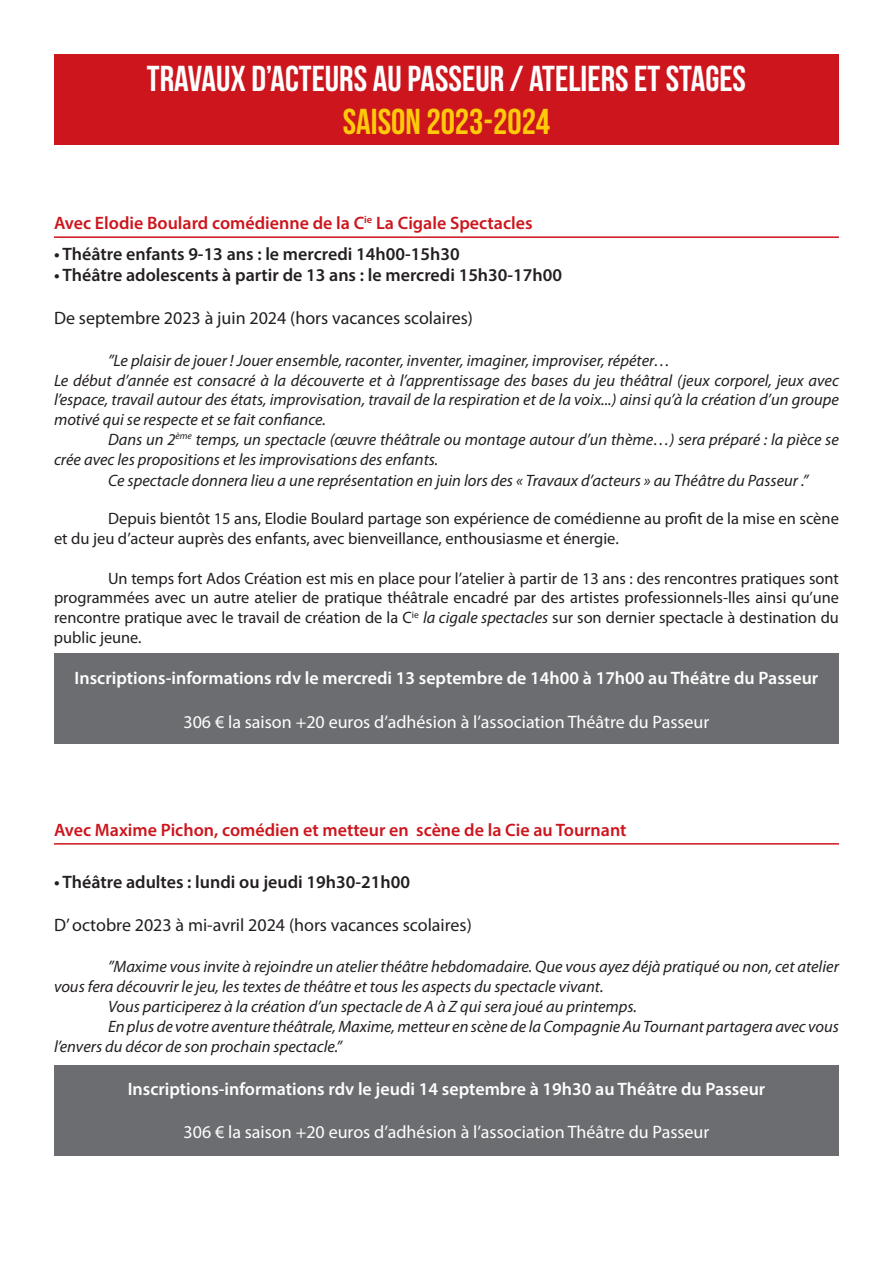
<style>
.page{position:relative;width:893px;height:1263px;background:#fff}
.page>*{position:absolute;margin:0;border:0;box-sizing:border-box;transform-origin:0 0}
.t1{font:36px "Bebas Neue";color:#fff}
.t2{font:36px "Bebas Neue";color:#feca0a}
.t3{font:600 18px "Myriad Pro";color:#fff}
.t4{font:600 18px "Myriad Pro";color:#231f20}
.t5{font:18px "Myriad Pro";color:#fff}
.t6{font:600 18px "Myriad Pro";color:#cd151d}
.t7{font:18px "Myriad Pro";color:#231f20}
.t8{font:italic 16.5px/19.8px "Myriad Pro";color:#231f20}
.t9{font:16.5px/19.8px "Myriad Pro";color:#231f20}
.s1{font-style:italic}
</style>
<div class="page">
<div style="left:54px;top:654px;width:785px;height:90px;background:#6c6d70"></div>
<div style="left:54px;top:1065px;width:785px;height:91px;background:#6c6d70"></div>
<div style="left:54px;top:54px;width:785px;height:91px;background:#cd151d"></div>
<hr style="left:54px;top:236px;width:785px;height:2px;background:#cd151d">
<hr style="left:54px;top:843px;width:785px;height:2px;background:#cd151d">
<h1 class="t1" style="left:147px;top:59px;width:601px">TRAVAUX D’ACTEURS AU PASSEUR / ATELIERS ET STAGES</h1>
<h1 class="t2" style="left:343px;top:102px;width:209px">SAISON 2023-2024</h1>
<p class="t6" style="left:54px;top:211px;width:480px">Avec Elodie Boulard comédienne de la C<sup>ie</sup> La Cigale Spectacles</p>
<p class="t4" style="left:54px;top:242px;width:407px">• Théâtre enfants 9-13 ans : le mercredi 14h00-15h30</p>
<p class="t4" style="left:54px;top:264px;width:510px">• Théâtre adolescents à partir de 13 ans : le mercredi 15h30-17h00</p>
<p class="t7" style="left:54px;top:308px;width:421px">De septembre 2023 à juin 2024 (hors vacances scolaires)</p>
<p class="t8" style="left:54px;top:351px;width:786px;text-indent:54px">”Le plaisir de jouer ! Jouer ensemble, raconter, inventer, imaginer, improviser, répéter…<br>Le début d’année est consacré à la découverte et à l’apprentissage des bases du jeu théâtral (jeux corporel, jeux avec l’espace, travail autour des états, improvisation, travail de la respiration et de la voix...) ainsi qu’à la création d’un groupe motivé qui se respecte et se fait confiance.</p>
<p class="t8" style="left:54px;top:430px;width:786px;text-indent:54px">Dans un 2<sup>ème</sup> temps, un spectacle (œuvre théâtrale ou montage autour d’un thème…) sera préparé : la pièce se crée avec les propositions et les improvisations des enfants.</p>
<p class="t8" style="left:108px;top:471px;width:702px">Ce spectacle donnera lieu a une représentation en juin lors des « Travaux d’acteurs » au Théâtre du Passeur .”</p>
<p class="t9" style="left:54px;top:509px;width:786px;text-indent:54px">Depuis bientôt 15 ans, Elodie Boulard partage son expérience de comédienne au profit de la mise en scène et du jeu d’acteur auprès des enfants, avec bienveillance, enthousiasme et énergie.</p>
<p class="t9" style="left:54px;top:568px;width:786px;text-align:justify;text-indent:54px">Un temps fort Ados Création est mis en place pour l’atelier à partir de 13 ans : des rencontres pratiques sont programmées avec un autre atelier de pratique théâtrale encadré par des artistes professionnels-lles ainsi qu’une rencontre pratique avec le travail de création de la C<sup>ie</sup> <span class="s1">la cigale spectacles</span> sur son dernier spectacle à destination du public jeune.</p>
<p class="t3" style="left:75px;top:667px;width:745px">Inscriptions-informations rdv le mercredi 13 septembre de 14h00 à 17h00 au Théâtre du Passeur</p>
<p class="t5" style="left:184px;top:712px;width:527px">306 € la saison +20 euros d’adhésion à l’association Théâtre du Passeur</p>
<p class="t6" style="left:54px;top:818px;width:574px">Avec Maxime Pichon, comédien et metteur en scène de la Cie au Tournant</p>
<p class="t4" style="left:54px;top:870px;width:357px">• Théâtre adultes : lundi ou jeudi 19h30-21h00</p>
<p class="t7" style="left:54px;top:915px;width:419px">D’ octobre 2023 à mi-avril 2024 (hors vacances scolaires)</p>
<p class="t8" style="left:108px;top:957px;width:732px">”Maxime vous invite à rejoindre un atelier théâtre hebdomadaire. Que vous ayez déjà pratiqué ou non, cet atelier</p>
<p class="t8" style="left:54px;top:977px;width:551px">vous fera découvrir le jeu, les textes de théâtre et tous les aspects du spectacle vivant.</p>
<p class="t8" style="left:108px;top:997px;width:530px">Vous participerez à la création d’un spectacle de A à Z qui sera joué au printemps.</p>
<p class="t8" style="left:108px;top:1017px;width:732px">En plus de votre aventure théâtrale, Maxime, metteur en scène de la Compagnie Au Tournant partagera avec vous</p>
<p class="t8" style="left:54px;top:1036px;width:290px">l’envers du décor de son prochain spectacle.”</p>
<p class="t3" style="left:128px;top:1077px;width:639px">Inscriptions-informations rdv le jeudi 14 septembre à 19h30 au Théâtre du Passeur</p>
<p class="t5" style="left:184px;top:1122px;width:527px">306 € la saison +20 euros d’adhésion à l’association Théâtre du Passeur</p>
</div>
